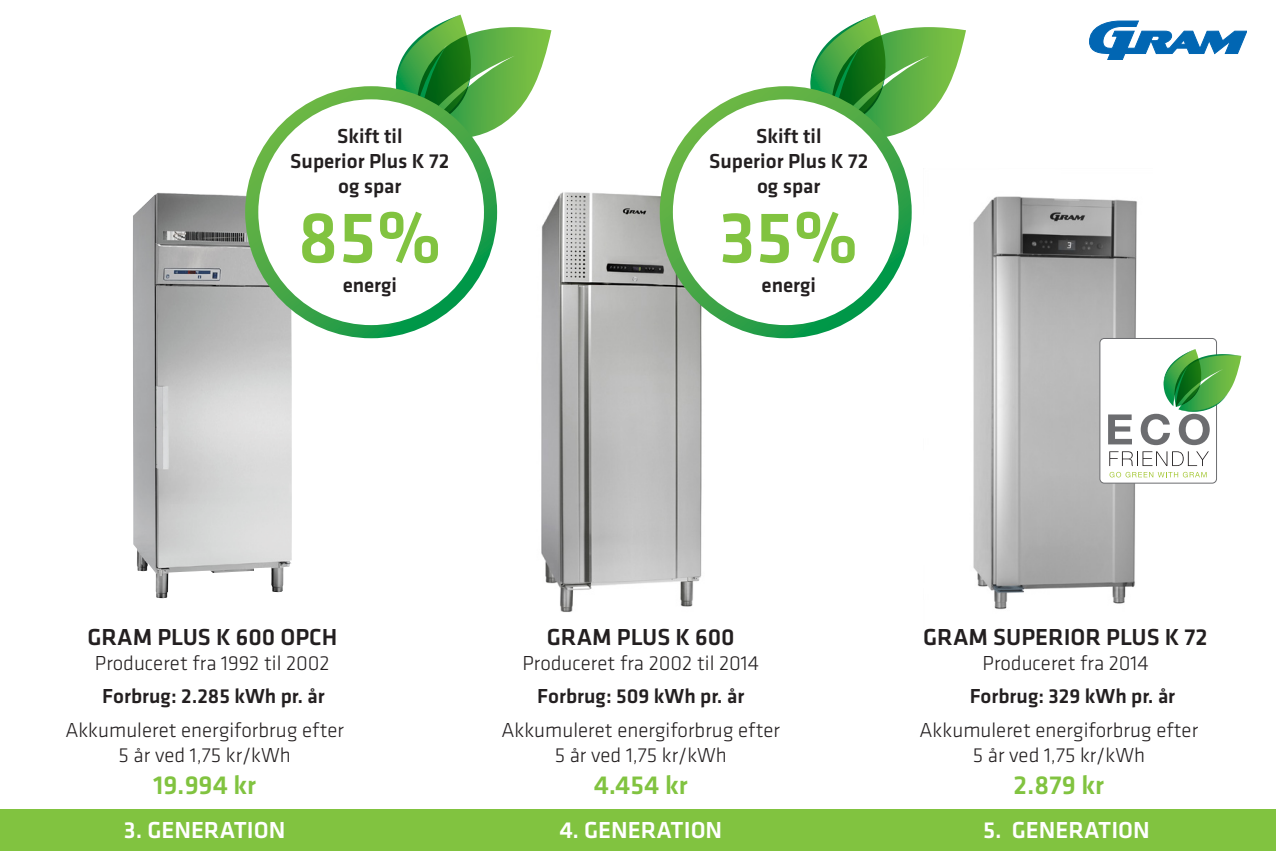
<style>
.page{position:relative;width:1276px;height:851px;background:#fff}
.page>*{position:absolute;margin:0;border:0;box-sizing:border-box;transform-origin:0 0}
.t1{font:500 75px "Klavika";color:#81c340}
.t2{font:500 27px "Klavika";color:#81c340}
.t3{font:500 24px "Klavika";color:#231f20}
.t4{font:500 24px "Klavika";color:#fff}
.t5{font:300 21px "Klavika";color:#231f20}
.t6{font:500 21px "Klavika";color:#231f20}
</style>
<div class="page">
<svg style="left:1089px;top:21px;width:158px;height:39px"></svg>
<div style="left:0;top:809px;width:1276px;height:41px;background:#81c340"></div>
<img style="left:133px;top:192px;width:161px;height:406px">
<img style="left:541px;top:177px;width:171px;height:435px">
<img style="left:973px;top:196px;width:179px;height:414px">
<div style="left:1099px;top:338px;width:117px;height:145px;background:#fff;border:1px solid #6c6d70;border-radius:4px"></div>
<svg style="left:1108px;top:414px;width:24px;height:30px"></svg>
<svg style="left:1140px;top:349px;width:101px;height:96px"></svg>
<svg style="left:1109px;top:451px;width:99px;height:15px"></svg>
<svg style="left:1109px;top:472px;width:97px;height:5px"></svg>
<svg style="left:810px;top:15px;width:156px;height:129px"></svg>
<svg style="left:660px;top:86px;width:251px;height:252px"></svg>
<div style="left:673px;top:99px;width:225px;height:226px;background:#fff;border-radius:50%"></div>
<svg style="left:396px;top:15px;width:155px;height:130px"></svg>
<svg style="left:245px;top:86px;width:252px;height:252px"></svg>
<div style="left:258px;top:99px;width:226px;height:226px;background:#fff;border-radius:50%"></div>
<p class="t6" style="left:337px;top:122px;width:67px">Skift til</p>
<p class="t6" style="left:290px;top:147px;width:161px">Superior Plus K 72</p>
<p class="t6" style="left:338px;top:172px;width:65px">og spar</p>
<p class="t1" style="left:298px;top:187px;width:146px">85%</p>
<p class="t6" style="left:343px;top:271px;width:56px">energi</p>
<p class="t6" style="left:756px;top:122px;width:67px">Skift til</p>
<p class="t6" style="left:709px;top:147px;width:161px">Superior Plus K 72</p>
<p class="t6" style="left:757px;top:172px;width:65px">og spar</p>
<p class="t1" style="left:719px;top:187px;width:141px">35%</p>
<p class="t6" style="left:761px;top:271px;width:56px">energi</p>
<p class="t3" style="left:87px;top:620px;width:251px">GRAM PLUS K 600 OPCH</p>
<p class="t5" style="left:95px;top:650px;width:236px">Produceret fra 1992 til 2002</p>
<p class="t6" style="left:102px;top:681px;width:224px">Forbrug: 2.285 kWh pr. år</p>
<p class="t6" style="left:537px;top:682px;width:208px">Forbrug: 509 kWh pr. år</p>
<p class="t6" style="left:969px;top:682px;width:207px">Forbrug: 329 kWh pr. år</p>
<p class="t3" style="left:547px;top:620px;width:189px">GRAM PLUS K 600</p>
<p class="t5" style="left:522px;top:650px;width:238px">Produceret fra 2002 til 2014</p>
<p class="t3" style="left:923px;top:620px;width:286px">GRAM SUPERIOR PLUS K 72</p>
<p class="t5" style="left:982px;top:650px;width:168px">Produceret fra 2014</p>
<p class="t5" style="left:65px;top:716px;width:280px">Akkumuleret energiforbrug efter</p>
<p class="t5" style="left:119px;top:742px;width:174px">5 år ved 1,75 kr/kWh</p>
<p class="t2" style="left:153px;top:766px;width:105px">19.994 kr</p>
<p class="t5" style="left:501px;top:716px;width:280px">Akkumuleret energiforbrug efter</p>
<p class="t5" style="left:555px;top:742px;width:174px">5 år ved 1,75 kr/kWh</p>
<p class="t2" style="left:594px;top:766px;width:95px">4.454 kr</p>
<p class="t5" style="left:919px;top:716px;width:280px">Akkumuleret energiforbrug efter</p>
<p class="t5" style="left:973px;top:742px;width:174px">5 år ved 1,75 kr/kWh</p>
<p class="t2" style="left:1013px;top:766px;width:92px">2.879 kr</p>
<p class="t4" style="left:124px;top:813px;width:163px">3. GENERATION</p>
<p class="t4" style="left:559px;top:813px;width:164px">4. GENERATION</p>
<p class="t4" style="left:983px;top:813px;width:168px">5. GENERATION</p>
</div>
